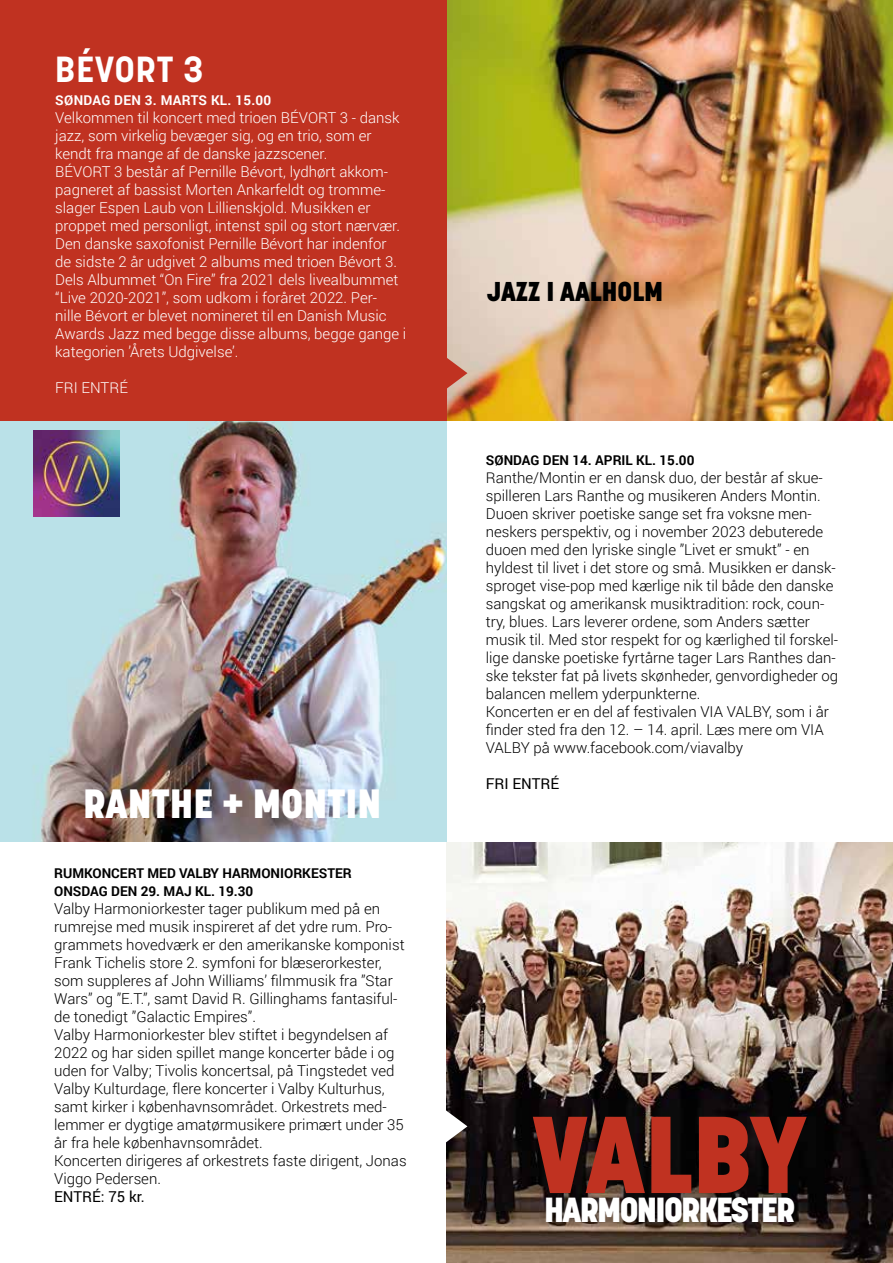
<style>
.page{position:relative;width:893px;height:1263px;background:#fff}
.page>*{position:absolute;margin:0;border:0;box-sizing:border-box;transform-origin:0 0}
.t1{font:800 108px "Korolev";letter-spacing:-.01em;color:#c03221}
.t2{font:800 40.5px "Korolev";color:#fff}
.t3{font:700 36px "Korolev";letter-spacing:.03em;color:#fff}
.t4{font:800 34.5px "Korolev";letter-spacing:-.05em;color:#fff}
.t5{font:800 27px "Korolev";color:#000}
.t6{font:300 15px/18px "Roboto";color:#000}
.t7{font:300 15px/18px "Roboto";color:#fff}
.t8{font:15px "Roboto";color:#000}
.t9{font:700 13.5px/18px "Roboto";color:#000}
.t10{font:700 13.5px "Roboto";letter-spacing:.02em;color:#fff}
</style>
<div class="page">
<hr style="left:892px;top:631px;width:1px;height:316px;background:#c03221">
<img style="left:446px;top:0;width:447px;height:421px">
<div style="left:0;top:0;width:446px;height:421px;background:#c03221"></div>
<img style="left:0;top:421px;width:446px;height:421px">
<img style="left:34px;top:431px;width:85px;height:85px">
<img style="left:446px;top:842px;width:447px;height:421px">
<svg style="left:446px;top:1108px;width:21px;height:36px"></svg>
<svg style="left:446px;top:355px;width:21px;height:36px"></svg>
<h3 class="t3" style="left:55px;top:47px;width:149px">BÉVORT 3</h3>
<p class="t10" style="left:55px;top:90px;width:218px">SØNDAG DEN 3. MARTS KL. 15.00</p>
<p class="t7" style="left:55px;top:108px;width:353px">Velkommen til koncert med trioen BÉVORT 3 - dansk jazz, som virkelig bevæger sig, og en trio, som er kendt fra mange af de danske jazzscener.<br>BÉVORT 3 består af Pernille Bévort, lydhørt akkom&shy;pagneret af bassist Morten Ankarfeldt og tromme&shy;slager Espen Laub von Lillienskjold. Musikken er proppet med personligt, intenst spil og stort nærvær.<br>Den danske saxofonist Pernille Bévort har indenfor de sidste 2 år udgivet 2 albums med trioen Bévort 3.<br>Dels Albummet “On Fire” fra 2021 dels livealbummet “Live 2020-2021”, som udkom i foråret 2022. Per&shy;nille Bévort er blevet nomineret til en Danish Music Awards Jazz med begge disse albums, begge gange i kategorien ’Årets Udgivelse’.</p>
<p class="t7" style="left:55px;top:378px;width:74px">FRI ENTRÉ</p>
<h2 class="t2" style="left:83px;top:778px;width:300px">RANTHE + MONTIN</h2>
<p class="t9" style="left:54px;top:864px;width:299px">RUMKONCERT MED VALBY HARMONIORKESTER<br>ONSDAG DEN 29. MAJ KL. 19.30</p>
<p class="t6" style="left:54px;top:899px;width:354px">Valby Harmoniorkester tager publikum med på en rumrejse med musik inspireret af det ydre rum. Pro&shy;grammets hovedværk er den amerikanske komponist Frank Tichelis store 2. symfoni for blæserorkester, som suppleres af John Williams’ filmmusik fra ”Star Wars” og ”E.T.”, samt David R. Gillinghams fantasiful&shy;de tonedigt ”Galactic Empires”.<br>Valby Harmoniorkester blev stiftet i begyndelsen af 2022 og har siden spillet mange koncerter både i og uden for Valby; Tivolis koncertsal, på Tingstedet ved Valby Kulturdage, flere koncerter i Valby Kulturhus, samt kirker i københavnsområdet. Orkestrets med&shy;lemmer er dygtige amatørmusikere primært under 35 år fra hele københavnsområdet.<br>Koncerten dirigeres af orkestrets faste dirigent, Jonas Viggo Pedersen.</p>
<p class="t8" style="left:54px;top:1186px;width:92px">ENTRÉ: 75 kr.</p>
<h3 class="t5" style="left:487px;top:274px;width:178px">JAZZ I AALHOLM</h3>
<p class="t9" style="left:486px;top:451px;width:210px">SØNDAG DEN 14. APRIL KL. 15.00</p>
<p class="t6" style="left:486px;top:468px;width:354px">Ranthe/Montin er en dansk duo, der består af skue&shy;spilleren Lars Ranthe og musikeren Anders Montin.<br>Duoen skriver poetiske sange set fra voksne men&shy;neskers perspektiv, og i november 2023 debuterede duoen med den lyriske single ”Livet er smukt” - en hyldest til livet i det store og små. Musikken er dansk&shy;sproget vise-pop med kærlige nik til både den danske sangskat og amerikansk musiktradition: rock, coun&shy;try, blues. Lars leverer ordene, som Anders sætter musik til. Med stor respekt for og kærlighed til forskel&shy;lige danske poetiske fyrtårne tager Lars Ranthes dan&shy;ske tekster fat på livets skønheder, genvordigheder og balancen mellem yderpunkterne.<br>Koncerten er en del af festivalen VIA VALBY, som i år finder sted fra den 12. – 14. april. Læs mere om VIA VALBY på www.facebook.com/viavalby</p>
<p class="t8" style="left:486px;top:773px;width:75px">FRI ENTRÉ</p>
<h1 class="t1" style="left:533px;top:1087px;width:275px">VALBY</h1>
<h3 class="t4" style="left:544px;top:1188px;width:252px">HARMONIORKESTER</h3>
</div>
